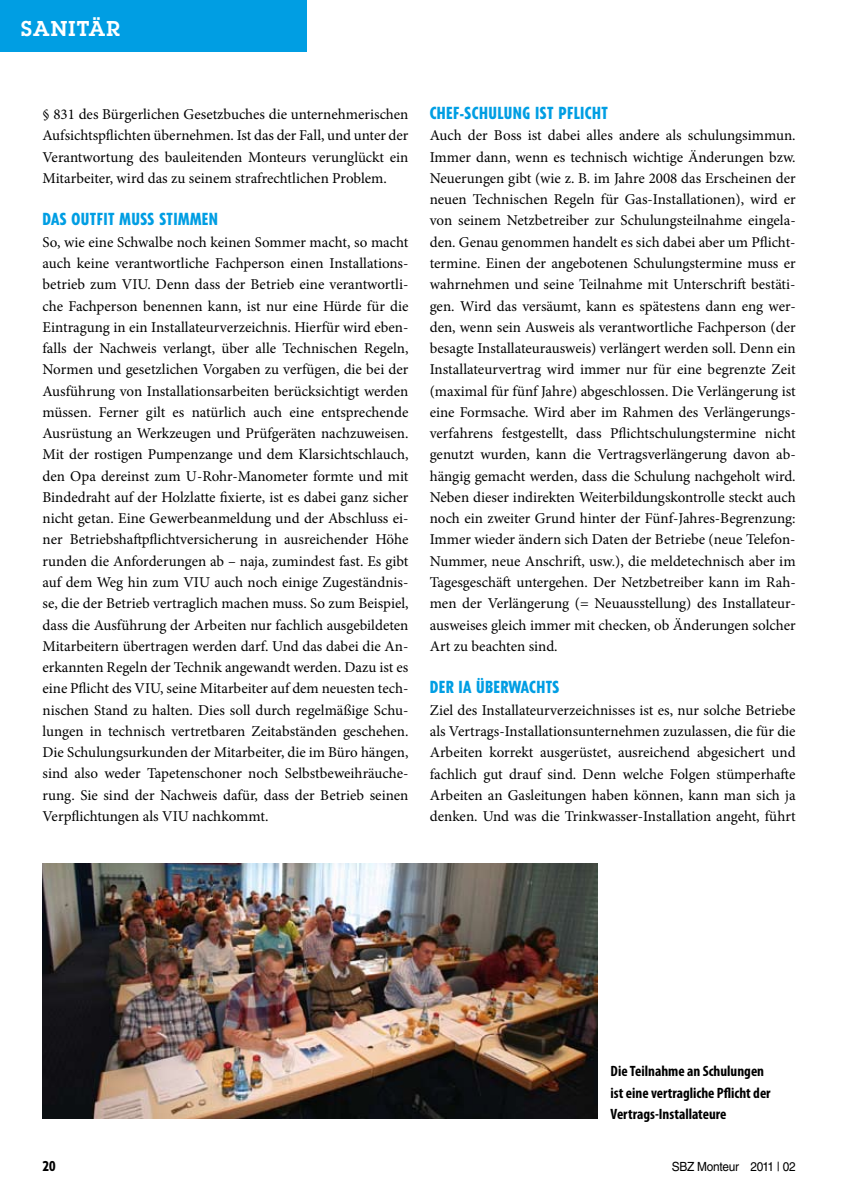
<style>
.page{position:relative;width:851px;height:1204px;background:#fff}
.page>*{position:absolute;margin:0;border:0;box-sizing:border-box;transform-origin:0 0}
.t1{font:600 21px "Lubalin Graph Std";letter-spacing:.05em;color:#fff}
.t2{font:800 condensed 16.5px "Tempo Std";letter-spacing:.03em;color:#009ee3}
.t3{font:15px/21.3px "Minion Pro";color:#000;text-align:justify}
.t4{font:700 condensed 15px/21.3px "Myriad Pro";color:#000}
.t5{font:800 condensed 13.5px "Tempo Std";color:#000}
.t6{font:12.6px "Helvetica LT Std";letter-spacing:-.02em;color:#000;scale:.94 1}
</style>
<div class="page">
<img style="left:43px;top:863px;width:554px;height:255px">
<div style="left:0;top:0;width:306px;height:51px;background:#009ee3"></div>
<h1 class="t1" style="left:21px;top:15px;width:100px">SANITÄR</h1>
<p class="t3" style="left:43px;top:104px;width:367px">§ 831 des Bürgerlichen Gesetzbuches die unternehmerischen Aufsichtspflichten übernehmen. Ist das der Fall, und unter der Verantwortung des bauleitenden Monteurs verunglückt ein Mitarbeiter, wird das zu seinem strafrechtlichen Problem.</p>
<p class="t2" style="left:43px;top:209px;width:177px">DAS OUTFIT MUSS STIMMEN</p>
<p class="t3" style="left:43px;top:231px;width:367px">So, wie eine Schwalbe noch keinen Sommer macht, so macht auch keine verantwortliche Fachperson einen Installations&shy;betrieb zum VIU. Denn dass der Betrieb eine verantwortli&shy;che Fachperson benennen kann, ist nur eine Hürde für die Eintragung in ein Installateurverzeichnis. Hierfür wird eben&shy;falls der Nachweis verlangt, über alle Technischen Regeln, Normen und gesetzlichen Vorgaben zu verfügen, die bei der Ausführung von Installationsarbeiten berücksichtigt werden müssen. Ferner gilt es natürlich auch eine entsprechende Ausrüstung an Werkzeugen und Prüfgeräten nachzuweisen.<br>Mit der rostigen Pumpenzange und dem Klarsichtschlauch, den Opa dereinst zum U-Rohr-Manometer formte und mit Bindedraht auf der Holzlatte fixierte, ist es dabei ganz sicher nicht getan. Eine Gewerbeanmeldung und der Abschluss ei&shy;ner Betriebshaftpflichtversicherung in ausreichender Höhe runden die Anforderungen ab – naja, zumindest fast. Es gibt auf dem Weg hin zum VIU auch noch einige Zugeständnis&shy;se, die der Betrieb vertraglich machen muss. So zum Beispiel, dass die Ausführung der Arbeiten nur fachlich ausgebildeten Mitarbeitern übertragen werden darf. Und das dabei die An&shy;erkannten Regeln der Technik angewandt werden. Dazu ist es eine Pflicht des VIU, seine Mitarbeiter auf dem neuesten tech&shy;nischen Stand zu halten. Dies soll durch regelmäßige Schu&shy;lungen in technisch vertretbaren Zeitabständen geschehen.<br>Die Schulungsurkunden der Mitarbeiter, die im Büro hängen, sind also weder Tapetenschoner noch Selbstbeweihräuche&shy;rung. Sie sind der Nachweis dafür, dass der Betrieb seinen Verpflichtungen als VIU nachkommt.</p>
<p class="t2" style="left:429px;top:103px;width:180px">CHEF-SCHULUNG IST PFLICHT</p>
<p class="t3" style="left:429px;top:125px;width:367px">Auch der Boss ist dabei alles andere als schulungsimmun.<br>Immer dann, wenn es technisch wichtige Änderungen bzw.<br>Neuerungen gibt (wie z. B. im Jahre 2008 das Erscheinen der neuen Technischen Regeln für Gas-Installationen), wird er von seinem Netzbetreiber zur Schulungsteilnahme eingela&shy;den. Genau genommen handelt es sich dabei aber um Pflicht&shy;termine. Einen der angebotenen Schulungstermine muss er wahrnehmen und seine Teilnahme mit Unterschrift bestäti&shy;gen. Wird das versäumt, kann es spätestens dann eng wer&shy;den, wenn sein Ausweis als verantwortliche Fachperson (der besagte Installateurausweis) verlängert werden soll. Denn ein Installateurvertrag wird immer nur für eine begrenzte Zeit (maximal für fünf Jahre) abgeschlossen. Die Verlängerung ist eine Formsache. Wird aber im Rahmen des Verlängerungs&shy;verfahrens festgestellt, dass Pflichtschulungstermine nicht genutzt wurden, kann die Vertragsverlängerung davon ab&shy;hängig gemacht werden, dass die Schulung nachgeholt wird.<br>Neben dieser indirekten Weiterbildungskontrolle steckt auch noch ein zweiter Grund hinter der Fünf-Jahres-Begrenzung:<br>Immer wieder ändern sich Daten der Betriebe (neue Telefon-Nummer, neue Anschrift, usw.), die meldetechnisch aber im Tagesgeschäft untergehen. Der Netzbetreiber kann im Rah&shy;men der Verlängerung (= Neuausstellung) des Installateur&shy;ausweises gleich immer mit checken, ob Änderungen solcher Art zu beachten sind.</p>
<p class="t2" style="left:429px;top:677px;width:131px">DER IA ÜBERWACHTS</p>
<p class="t3" style="left:429px;top:699px;width:367px">Ziel des Installateurverzeichnisses ist es, nur solche Betriebe als Vertrags-Installationsunternehmen zuzulassen, die für die Arbeiten korrekt ausgerüstet, ausreichend abgesichert und fachlich gut drauf sind. Denn welche Folgen stümperhafte Arbeiten an Gasleitungen haben können, kann man sich ja denken. Und was die Trinkwasser-Installation angeht, führt</p>
<p class="t4" style="left:610px;top:1060px;width:162px">Die Teilnahme an Schulungen ist eine vertragliche Pflicht der<br>Vertrags-Installateure</p>
<p class="t5" style="left:43px;top:1157px;width:14px">20</p>
<p class="t6" style="left:671px;top:1158px;width:133px">SBZ Monteur 2011 | 02</p>
</div>
